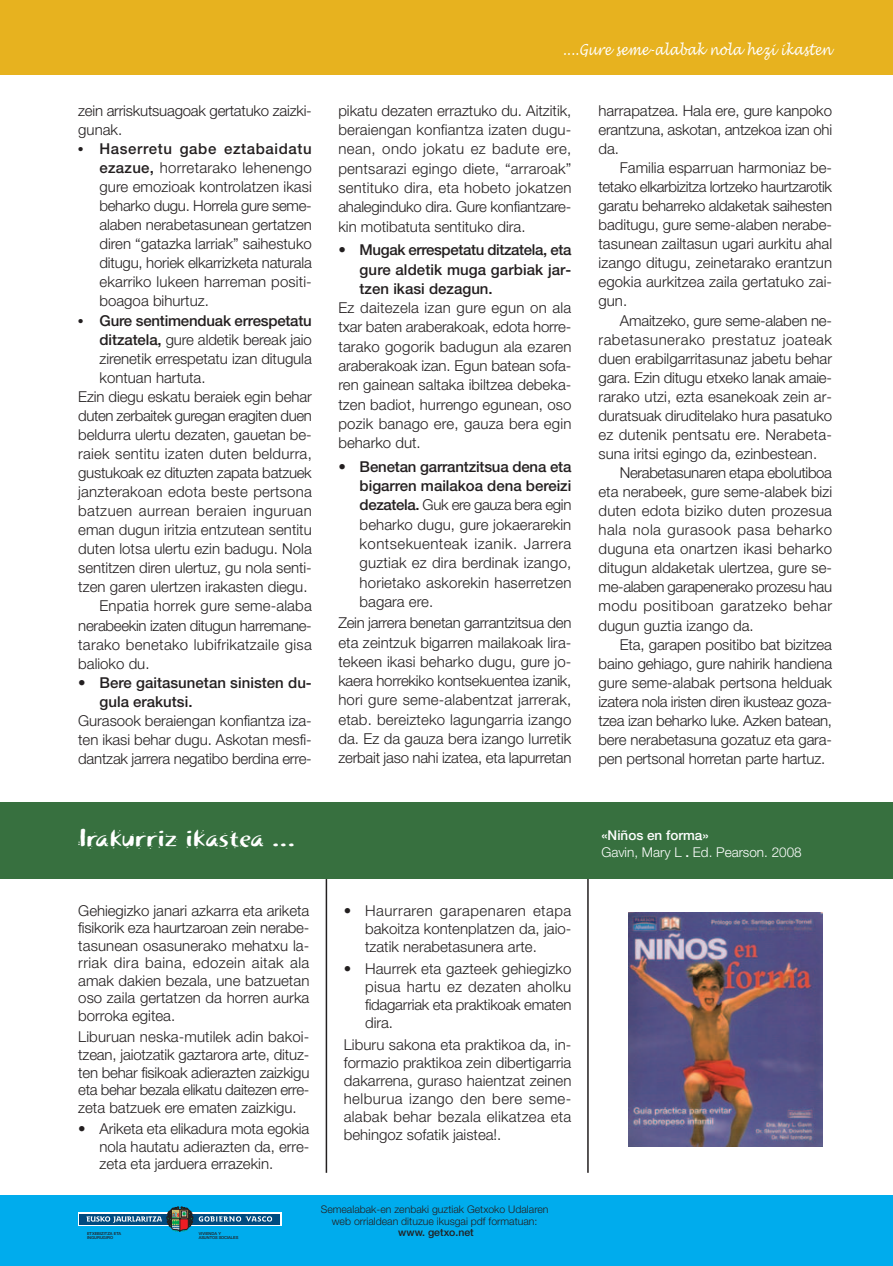
<style>
.page{position:relative;width:893px;height:1266px;background:#fff}
.page>*{position:absolute;margin:0;border:0;box-sizing:border-box;transform-origin:0 0}
.t1{font:24.6px "Khaki Two";color:#fff;scale:1.21 1}
.t2{font:300 15px/19.4px "Helvetica Neue";color:#231f20;text-align:justify}
.t3{font:300 15px "Helvetica Neue";letter-spacing:-.02em;color:#231f20}
.t4{font:500 15px/19.4px "Helvetica Neue";color:#231f20}
.t5{font:300 15px "Helvetica Neue";letter-spacing:-.025em;color:#231f20}
.t6{font:300 15px "Helvetica Neue";letter-spacing:.025em;color:#231f20}
.t7{font:300 15px "Helvetica Neue";letter-spacing:.03em;color:#231f20}
.t8{font:italic 15px "Lucida Handwriting";letter-spacing:.02em;color:#fff;scale:.8 1}
.t9{font:300 15px "Helvetica Neue";letter-spacing:.02em;color:#231f20}
.t10{font:300 13.5px/16.2px "Helvetica Neue";color:#fff}
.t11{font:300 10.5px/11.6px "Helvetica Neue";color:#231f20;text-align:center}
.t12{font:500 10.5px "Helvetica Neue";color:#231f20}
.t13{font:500 4.05px/4.1px "Helvetica Neue";color:#231f20}
.s1{font-family:"Times";font-weight:400}
.s2{font-weight:500}
</style>
<div class="page">
<hr style="left:587px;top:856px;width:2px;height:316px;background:#231f20">
<div style="left:0;top:0;width:893px;height:75px;background:#e7b21f"></div>
<div style="left:0;top:1194px;width:893px;height:71px;background:#00aced"></div>
<hr style="left:326px;top:879px;width:1px;height:293px;background:#231f20">
<svg style="left:78px;top:1212px;width:204px;height:13px"></svg>
<div style="left:80px;top:1213px;width:200px;height:11px;background:#004a7f"></div>
<svg style="left:199px;top:1216px;width:73px;height:5px"></svg>
<svg style="left:86px;top:1206px;width:107px;height:25px"></svg>
<div style="left:0;top:802px;width:893px;height:77px;background:#37703f"></div>
<img style="left:628px;top:912px;width:195px;height:234px">
<p class="t2" style="left:78px;top:102px;width:235px">zein arriskutsuagoak gertatuko zaizki&shy;gunak.</p>
<p class="t2" style="left:99px;top:140px;width:214px;text-indent:-21px"><span class="s1">•</span> <span class="s2">Haserretu gabe eztabaidatu ezazue,</span> horretarako lehenengo gure emozioak kontrolatzen ikasi beharko dugu. Horrela gure seme&shy;alaben nerabetasunean gertatzen diren “gatazka larriak” saihestuko ditugu, horiek elkarrizketa naturala ekarriko lukeen harreman positi&shy;boagoa bihurtuz.</p>
<p class="t4" style="left:78px;top:312px;width:235px"><span class="s1">•</span> Gure sentimenduak errespetatu</p>
<p class="t2" style="left:99px;top:331px;width:214px"><span class="s2">ditzatela,</span> gure aldetik bereak jaio</p>
<p class="t2" style="left:99px;top:350px;width:214px">zirenetik errespetatu izan ditugula</p>
<p class="t2" style="left:99px;top:369px;width:108px">kontuan hartuta.</p>
<p class="t2" style="left:78px;top:388px;width:235px">Ezin diegu eskatu beraiek egin behar</p>
<p class="t5" style="left:78px;top:410px;width:235px">duten zerbaitek guregan eragiten duen</p>
<p class="t2" style="left:78px;top:426px;width:235px">beldurra ulertu dezaten, gauetan be-</p>
<p class="t2" style="left:78px;top:445px;width:235px">raiek sentitu izaten duten beldurra,</p>
<p class="t3" style="left:78px;top:467px;width:235px">gustukoak ez dituzten zapata batzuek</p>
<p class="t2" style="left:78px;top:483px;width:235px">janzterakoan edota beste pertsona</p>
<p class="t6" style="left:78px;top:505px;width:235px">batzuen aurrean beraien inguruan</p>
<p class="t2" style="left:78px;top:521px;width:235px">eman dugun iritzia entzutean sentitu</p>
<p class="t2" style="left:78px;top:540px;width:235px">duten lotsa ulertu ezin badugu. Nola</p>
<p class="t2" style="left:78px;top:559px;width:235px">sentitzen diren ulertuz, gu nola senti-</p>
<p class="t2" style="left:78px;top:578px;width:231px">tzen garen ulertzen irakasten diegu.</p>
<p class="t2" style="left:99px;top:598px;width:214px">Enpatia horrek gure seme-alaba</p>
<p class="t3" style="left:78px;top:619px;width:235px">nerabeekin izaten ditugun harremane-</p>
<p class="t9" style="left:78px;top:639px;width:235px">tarako benetako lubifrikatzaile gisa</p>
<p class="t2" style="left:78px;top:655px;width:73px">balioko du.</p>
<p class="t4" style="left:99px;top:674px;width:214px;text-indent:-21px">• Bere gaitasunetan sinisten du&shy;gula erakutsi.</p>
<p class="t2" style="left:78px;top:712px;width:235px">Gurasook beraiengan konfiantza iza&shy;ten ikasi behar dugu. Askotan mesfi&shy;dantzak jarrera negatibo berdina erre-</p>
<p class="t8" style="left:562px;top:42px;width:337px">....Gure seme-alabak nola hezi ikasten</p>
<p class="t2" style="left:338px;top:102px;width:234px">pikatu dezaten erraztuko du. Aitzitik, beraiengan konfiantza izaten dugu&shy;nean, ondo jokatu ez badute ere, pentsarazi egingo diete, “arraroak” sentituko dira, eta hobeto jokatzen ahaleginduko dira. Gure konfiantzare&shy;kin motibatuta sentituko dira.</p>
<p class="t4" style="left:360px;top:242px;width:213px;text-align:justify;text-indent:-21px">• Mugak errespetatu ditzatela, eta gure aldetik muga garbiak jar&shy;tzen ikasi dezagun.</p>
<p class="t2" style="left:338px;top:299px;width:234px">Ez daitezela izan gure egun on ala txar baten araberakoak, edota horre&shy;tarako gogorik badugun ala ezaren araberakoak izan. Egun batean sofa&shy;ren gainean saltaka ibiltzea debeka&shy;tzen badiot, hurrengo egunean, oso pozik banago ere, gauza bera egin beharko dut.</p>
<p class="t2" style="left:360px;top:458px;width:213px;text-indent:-21px"><span class="s2">• Benetan garrantzitsua dena eta bigarren mailakoa dena bereizi dezatela.</span> Guk ere gauza bera egin beharko dugu, gure jokaerarekin kontsekuenteak izanik. Jarrera guztiak ez dira berdinak izango, horietako askorekin haserretzen bagara ere.</p>
<p class="t2" style="left:338px;top:614px;width:234px">Zein jarrera benetan garrantzitsua den eta zeintzuk bigarren mailakoak lira&shy;tekeen ikasi beharko dugu, gure jo&shy;kaera horrekiko kontsekuentea izanik, hori gure seme-alabentzat jarrerak, etab. bereizteko lagungarria izango da. Ez da gauza bera izango lurretik zerbait jaso nahi izatea, eta lapurretan</p>
<p class="t2" style="left:598px;top:102px;width:235px">harrapatzea. Hala ere, gure kanpoko erantzuna, askotan, antzekoa izan ohi da.</p>
<p class="t2" style="left:598px;top:160px;width:235px;text-indent:21px">Familia esparruan harmoniaz be&shy;tetako elkarbizitza lortzeko haurtzarotik garatu beharreko aldaketak saihesten baditugu, gure seme-alaben nerabe&shy;tasunean zailtasun ugari aurkitu ahal izango ditugu, zeinetarako erantzun egokia aurkitzea zaila gertatuko zai&shy;gun.</p>
<p class="t2" style="left:620px;top:312px;width:214px">Amaitzeko, gure seme-alaben ne-</p>
<p class="t7" style="left:598px;top:334px;width:235px">rabetasunerako prestatuz joateak</p>
<p class="t2" style="left:598px;top:350px;width:235px">duen erabilgarritasunaz jabetu behar</p>
<p class="t2" style="left:598px;top:369px;width:235px">gara. Ezin ditugu etxeko lanak amaie-</p>
<p class="t2" style="left:598px;top:388px;width:235px">rarako utzi, ezta esanekoak zein ar-</p>
<p class="t2" style="left:598px;top:407px;width:235px">duratsuak diruditelako hura pasatuko</p>
<p class="t2" style="left:598px;top:426px;width:235px">ez dutenik pentsatu ere. Nerabeta-</p>
<p class="t2" style="left:598px;top:445px;width:220px">suna iritsi egingo da, ezinbestean.</p>
<p class="t3" style="left:620px;top:467px;width:214px">Nerabetasunaren etapa ebolutiboa</p>
<p class="t2" style="left:598px;top:483px;width:235px">eta nerabeek, gure seme-alabek bizi</p>
<p class="t2" style="left:598px;top:502px;width:235px">duten edota biziko duten prozesua</p>
<p class="t7" style="left:598px;top:524px;width:235px">hala nola gurasook pasa beharko</p>
<p class="t2" style="left:598px;top:540px;width:235px">duguna eta onartzen ikasi beharko</p>
<p class="t2" style="left:598px;top:559px;width:235px">ditugun aldaketak ulertzea, gure se-</p>
<p class="t3" style="left:598px;top:581px;width:235px">me-alaben garapenerako prozesu hau</p>
<p class="t6" style="left:598px;top:600px;width:235px">modu positiboan garatzeko behar</p>
<p class="t2" style="left:598px;top:617px;width:157px">dugun guztia izango da.</p>
<p class="t2" style="left:620px;top:636px;width:214px">Eta, garapen positibo bat bizitzea</p>
<p class="t2" style="left:598px;top:655px;width:235px">baino gehiago, gure nahirik handiena</p>
<p class="t2" style="left:598px;top:674px;width:235px">gure seme-alabak pertsona helduak</p>
<p class="t5" style="left:598px;top:696px;width:235px">izatera nola iristen diren ikusteaz goza-</p>
<p class="t3" style="left:598px;top:715px;width:235px">tzea izan beharko luke. Azken batean,</p>
<p class="t2" style="left:598px;top:731px;width:235px">bere nerabetasuna gozatuz eta gara-</p>
<p class="t2" style="left:598px;top:750px;width:228px">pen pertsonal horretan parte hartuz.</p>
<h1 class="t1" style="left:78px;top:828px;width:181px">Irakurriz ikastea ...</h1>
<p class="t2" style="left:78px;top:902px;width:233px;line-height:17.5px">Gehiegizko janari azkarra eta ariketa fisikorik eza haurtzaroan zein nerabe&shy;tasunean osasunerako mehatxu la&shy;rriak dira baina, edozein aitak ala amak dakien bezala, une batzuetan oso zaila gertatzen da horren aurka borroka egitea.</p>
<p class="t2" style="left:78px;top:1029px;width:233px;line-height:17.5px">Liburuan neska-mutilek adin bakoi&shy;tzean, jaiotzatik gaztarora arte, dituz&shy;ten behar fisikoak adierazten zaizkigu eta behar bezala elikatu daitezen erre&shy;zeta batzuek ere ematen zaizkigu.</p>
<p class="t2" style="left:99px;top:1121px;width:211px;line-height:17.5px;text-indent:-21px">• Ariketa eta elikadura mota egokia nola hautatu adierazten da, erre&shy;zeta eta jarduera errazekin.</p>
<p class="t2" style="left:365px;top:902px;width:208px;line-height:18px;text-indent:-21px">• Haurraren garapenaren etapa bakoitza kontenplatzen da, jaio&shy;tzatik nerabetasunera arte.</p>
<p class="t2" style="left:365px;top:960px;width:208px;line-height:18px;text-indent:-21px">• Haurrek eta gazteek gehiegizko pisua hartu ez dezaten aholku fidagarriak eta praktikoak ematen dira.</p>
<p class="t2" style="left:344px;top:1037px;width:229px;line-height:18px">Liburu sakona eta praktikoa da, in&shy;formazio praktikoa zein dibertigarria dakarrena, guraso haientzat zeinen helburua izango den bere seme&shy;alabak behar bezala elikatzea eta behingoz sofatik jaistea!.</p>
<p class="t13" style="left:87px;top:1231px;width:36px">ETXEBIZITZA ETA<br>INGURUGIRO</p>
<p class="t13" style="left:199px;top:1231px;width:41px">VIVIENDA Y<br>ASUNTOS SOCIALES</p>
<p class="t11" style="left:321px;top:1204px;width:229px">Semealabak-en zenbaki guztiak Getxoko Udalaren web orrialdean dituzue ikusgai pdf formatuan:</p>
<p class="t12" style="left:398px;top:1228px;width:77px">www. getxo.net</p>
<p class="t10" style="left:601px;top:828px;width:202px"><span class="s2">«Niños en forma»<br></span>Gavin, Mary L <span class="s2">.</span> Ed. Pearson. 2008</p>
</div>
